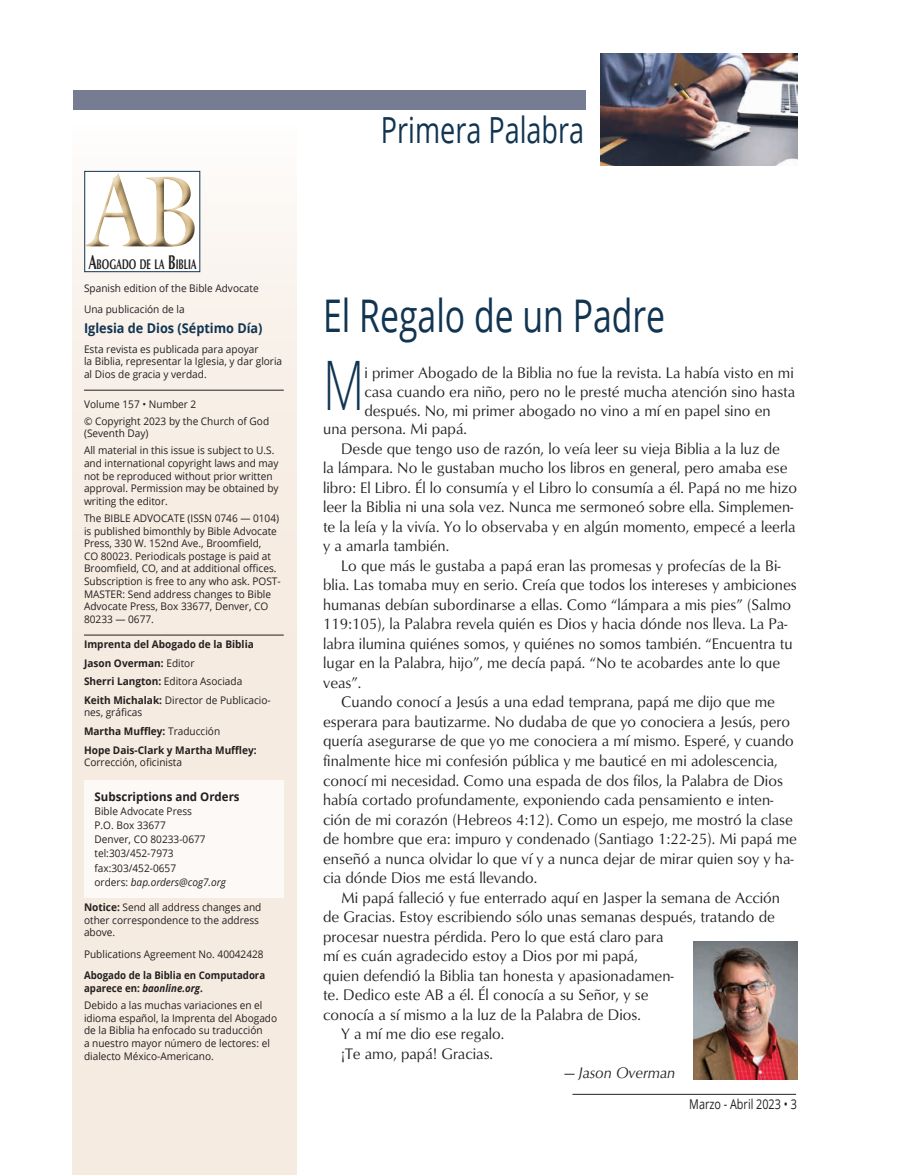
<style>
.page{position:relative;width:905px;height:1175px;background:#fff}
.page>*{position:absolute;margin:0;border:0;box-sizing:border-box;transform-origin:0 0}
.t1{font:102.45px "Galliard Pro";color:#d6ba87;scale:.85 1}
.Article_-_Main_text{font:300 68.25px "Open Sans";color:#113451;scale:.7 1}
.Department_Title{font:45px "Open Sans";color:#113451;scale:.75 1}
.Department_-_Header{font:36px "Open Sans";color:#113451;scale:.75 1}
.Article_-_Main_text-2{font:15.75px/19.5px "Optimum";color:#231f20;scale:.96 1}
.t2{font:italic 15.75px "Optimum";color:#231f20;scale:.96 1}
.t3{font:700 14.4px "Optimum";letter-spacing:-.005em;color:#231f20;scale:.62 1}
.t4{font:700 13.5px "Open Sans";color:#113451;scale:.94 1}
.t5{font:13.5px "Open Sans";color:#231f20;scale:.8 1}
.t6{font:700 12px "Open Sans";color:#231f20;scale:.96 1}
.t7{font:10.5px/12.6px "Open Sans";color:#231f20;scale:.96 1}
.t8{font:700 10.5px/12.6px "Open Sans";color:#231f20;scale:.96 1}
.t9{font:700 10.5px/12.6px "Open Sans";color:#231f20;scale:.92 1}
.t10{font:italic 10.5px "Open Sans";color:#231f20;scale:.96 1}
.s1{font-size:20.55px}
.s2{font-weight:400}
.s3{font-weight:700}
.s4{font-style:normal}
.s5{font-style:italic}
</style>
<div class="page">
<hr style="left:572px;top:1094px;width:224px;height:1px;background:#231f20">
<div style="left:73px;top:125px;width:224px;height:1049px;background:#f6ebe0"></div>
<hr style="left:84px;top:390px;width:200px;height:1px;background:#231f20">
<hr style="left:84px;top:634px;width:200px;height:1px;background:#231f20">
<div style="left:84px;top:171px;width:116px;height:101px;background:#fff;border:1px solid #113451"></div>
<div style="left:76px;top:164px;width:124px;height:88px;background:#fff"></div>
<div style="left:78px;top:168px;width:125px;height:87px;background:#231f20;opacity:.75"></div>
<div style="left:84px;top:780px;width:200px;height:117px;background:#fcf9f7"></div>
<img style="left:693px;top:941px;width:104px;height:138px">
<div style="left:73px;top:91px;width:512px;height:19px;background:#767c91"></div>
<img style="left:600px;top:54px;width:197px;height:112px">
<h1 class="t1" style="left:87px;top:144px;width:135px">AB</h1>
<p class="t3" style="left:88px;top:256px;width:176px"><span class="s1">A</span>BOGADO DE LA <span class="s1">B</span> IBLIA</p>
<p class="t7" style="left:84px;top:282px;width:183px">Spanish edition of the Bible Advocate</p>
<p class="t7" style="left:84px;top:302px;width:106px">Una publicación de la</p>
<p class="t4" style="left:84px;top:318px;width:191px">Iglesia de Dios (Séptimo Día)</p>
<p class="t7" style="left:84px;top:342px;width:183px">Esta revista es publicada para apoyar</p>
<p class="t7" style="left:84px;top:355px;width:208px">la Biblia, representar la Iglesia, y dar gloria al Dios de gracia y verdad.</p>
<p class="t7" style="left:84px;top:397px;width:118px">Volume 157 • Number 2</p>
<p class="t7" style="left:84px;top:414px;width:194px">© Copyright 2023 by the Church of God (Seventh Day)</p>
<p class="t7" style="left:84px;top:444px;width:204px">All material in this issue is subject to U.S. and international copyright laws and may not be reproduced without prior written approval. Permission may be obtained by writing the editor.</p>
<p class="t7" style="left:84px;top:511px;width:206px">The BIBLE ADVOCATE (ISSN 0746 — 0104) is published bimonthly by Bible Advocate Press, 330 W. 152nd Ave., Broomfield,<br>CO 80023. Periodicals postage is paid at Broomfield, CO, and at additional offices.<br>Subscription is free to any who ask. POST-MASTER: Send address changes to Bible Advocate Press, Box 33677, Denver, CO 80233 — 0677.</p>
<p class="t8" style="left:84px;top:637px;width:178px">Imprenta del Abogado de la Biblia</p>
<p class="t8" style="left:84px;top:656px;width:117px">Jason Overman: <span class="s2">Editor</span></p>
<p class="t7" style="left:84px;top:675px;width:166px"><span class="s3">Sherri Langton:</span> Editora Asociada</p>
<p class="t7" style="left:84px;top:693px;width:196px"><span class="s3">Keith Michalak:</span> Director de Publicacio&shy;nes, gráficas</p>
<p class="t8" style="left:84px;top:724px;width:143px">Martha Muffley: <span class="s2">Traducción</span></p>
<p class="t8" style="left:84px;top:743px;width:181px">Hope Dais-Clark y Martha Muffley:<br><span class="s2">Corrección, oficinista</span></p>
<p class="t6" style="left:94px;top:788px;width:153px">Subscriptions and Orders</p>
<p class="t7" style="left:94px;top:804px;width:103px">Bible Advocate Press</p>
<p class="t7" style="left:94px;top:818px;width:76px">P.O. Box 33677</p>
<p class="t7" style="left:94px;top:833px;width:117px">Denver, CO 80233-0677</p>
<p class="t7" style="left:94px;top:847px;width:84px">tel:303/452-7973</p>
<p class="t7" style="left:94px;top:861px;width:86px">fax:303/452-0657</p>
<p class="t10" style="left:94px;top:875px;width:138px"><span class="s4">orders:</span> bap.orders@cog7.org</p>
<p class="t7" style="left:84px;top:900px;width:186px"><span class="s3">Notice:</span> Send all address changes and other correspondence to the address above.</p>
<p class="t7" style="left:84px;top:947px;width:189px">Publications Agreement No. 40042428</p>
<p class="t9" style="left:84px;top:969px;width:198px">Abogado de la Biblia en Computadora aparece en: <span class="s5">baonline.org</span>.</p>
<p class="t7" style="left:84px;top:998px;width:203px">Debido a las muchas variaciones en el idioma español, la Imprenta del Abogado de la Biblia ha enfocado su traducción<br>a nuestro mayor número de lectores: el dialecto México-Americano.</p>
<p class="Department_-_Header" style="left:381px;top:105px;width:272px">Primera Palabra</p>
<p class="Department_Title" style="left:323px;top:284px;width:457px">El Regalo de un Padre</p>
<p class="Article_-_Main_text" style="left:323px;top:346px;width:60px">M</p>
<p class="Article_-_Main_text-2" style="left:364px;top:362px;width:449px">i primer Abogado de la Biblia no fue la revista. La había visto en mi</p>
<p class="Article_-_Main_text-2" style="left:364px;top:381px;width:450px">casa cuando era niño, pero no le presté mucha atención sino hasta</p>
<p class="Article_-_Main_text-2" style="left:364px;top:400px;width:425px">después. No, mi primer abogado no vino a mí en papel sino en</p>
<p class="Article_-_Main_text-2" style="left:323px;top:419px;width:151px">una persona. Mi papá.</p>
<p class="Article_-_Main_text-2" style="left:323px;top:438px;width:495px;text-indent:18px">Desde que tengo uso de razón, lo veía leer su vieja Biblia a la luz de<br>la lámpara. No le gustaban mucho los libros en general, pero amaba ese libro: El Libro. Él lo consumía y el Libro lo consumía a él. Papá no me hizo leer la Biblia ni una sola vez. Nunca me sermoneó sobre ella. Simplemen&shy;te la leía y la vivía. Yo lo observaba y en algún momento, empecé a leerla y a amarla también.</p>
<p class="Article_-_Main_text-2" style="left:323px;top:555px;width:495px;text-indent:18px">Lo que más le gustaba a papá eran las promesas y profecías de la Bi&shy;blia. Las tomaba muy en serio. Creía que todos los intereses y ambiciones humanas debían subordinarse a ellas. Como “lámpara a mis pies” (Salmo 119:105), la Palabra revela quién es Dios y hacia dónde nos lleva. La Pa&shy;labra ilumina quiénes somos, y quiénes no somos también. “Encuentra tu lugar en la Palabra, hijo”, me decía papá. “No te acobardes ante lo que veas”.</p>
<p class="Article_-_Main_text-2" style="left:323px;top:692px;width:495px;text-indent:18px">Cuando conocí a Jesús a una edad temprana, papá me dijo que me esperara para bautizarme. No dudaba de que yo conociera a Jesús, pero quería asegurarse de que yo me conociera a mí mismo. Esperé, y cuando finalmente hice mi confesión pública y me bauticé en mi adolescencia, conocí mi necesidad. Como una espada de dos filos, la Palabra de Dios había cortado profundamente, exponiendo cada pensamiento e inten&shy;ción de mi corazón (Hebreos 4:12). Como un espejo, me mostró la clase de hombre que era: impuro y condenado (Santiago 1:22-25). Mi papá me enseñó a nunca olvidar lo que ví y a nunca dejar de mirar quien soy y ha&shy;cia dónde Dios me está llevando.</p>
<p class="Article_-_Main_text-2" style="left:323px;top:887px;width:477px;text-indent:18px">Mi papá falleció y fue enterrado aquí en Jasper la semana de Acción de Gracias. Estoy escribiendo sólo unas semanas después, tratando de procesar nuestra pérdida. Pero lo que está claro para<br>mí es cuán agradecido estoy a Dios por mi papá,<br>quien defendió la Biblia tan honesta y apasionadamen-<br>te. Dedico este AB a él. Él conocía a su Señor, y se<br>conocía a sí mismo a la luz de la Palabra de Dios.</p>
<p class="Article_-_Main_text-2" style="left:341px;top:1023px;width:171px">Y a mí me dio ese regalo.</p>
<p class="Article_-_Main_text-2" style="left:341px;top:1043px;width:160px">¡Te amo, papá! Gracias.</p>
<p class="t2" style="left:565px;top:1063px;width:117px">— Jason Overman</p>
<p class="t5" style="left:689px;top:1095px;width:136px">Marzo - Abril 2023 • 3</p>
</div>
